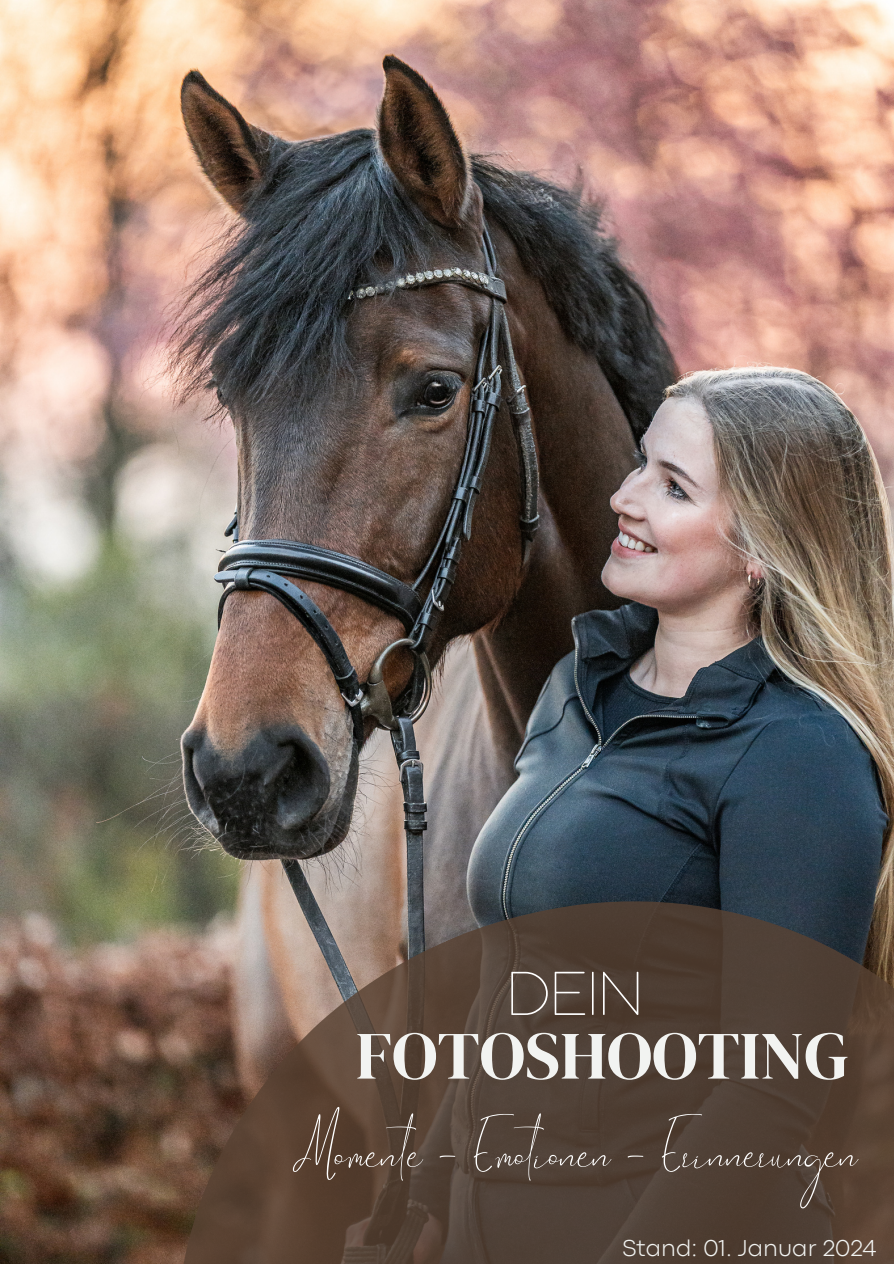
<style>
.page{position:relative;width:894px;height:1264px;background:#fff}
.page>*{position:absolute;margin:0;border:0;box-sizing:border-box;transform-origin:0 0}
.t1{font:82.5px "Gravity 1";color:#fff}
.t2{font:67.5px "DM Serif Display";color:#f2f3f1}
.t3{font:200 58.05px "Coco Gothic";color:#fff}
.t4{font:300 24px "Codec Pro";color:#f2f3f1}
</style>
<div class="page">
<img style="left:0;top:0;width:893px;height:1263px">
<svg style="left:140px;top:884px;width:753px;height:379px;background:#5c4a3f"></svg>
<h3 class="t3" style="left:506px;top:971px;width:138px">DEIN</h3>
<h2 class="t2" style="left:356px;top:1008px;width:494px">FOTOSHOOTING</h2>
<p class="t1" style="left:291px;top:1103px;width:567px">Momente - Emotionen - Erinnerungen</p>
<h1 class="t4" style="left:622px;top:1239px;width:255px">Stand: 01. Januar 2024</h1>
</div>
